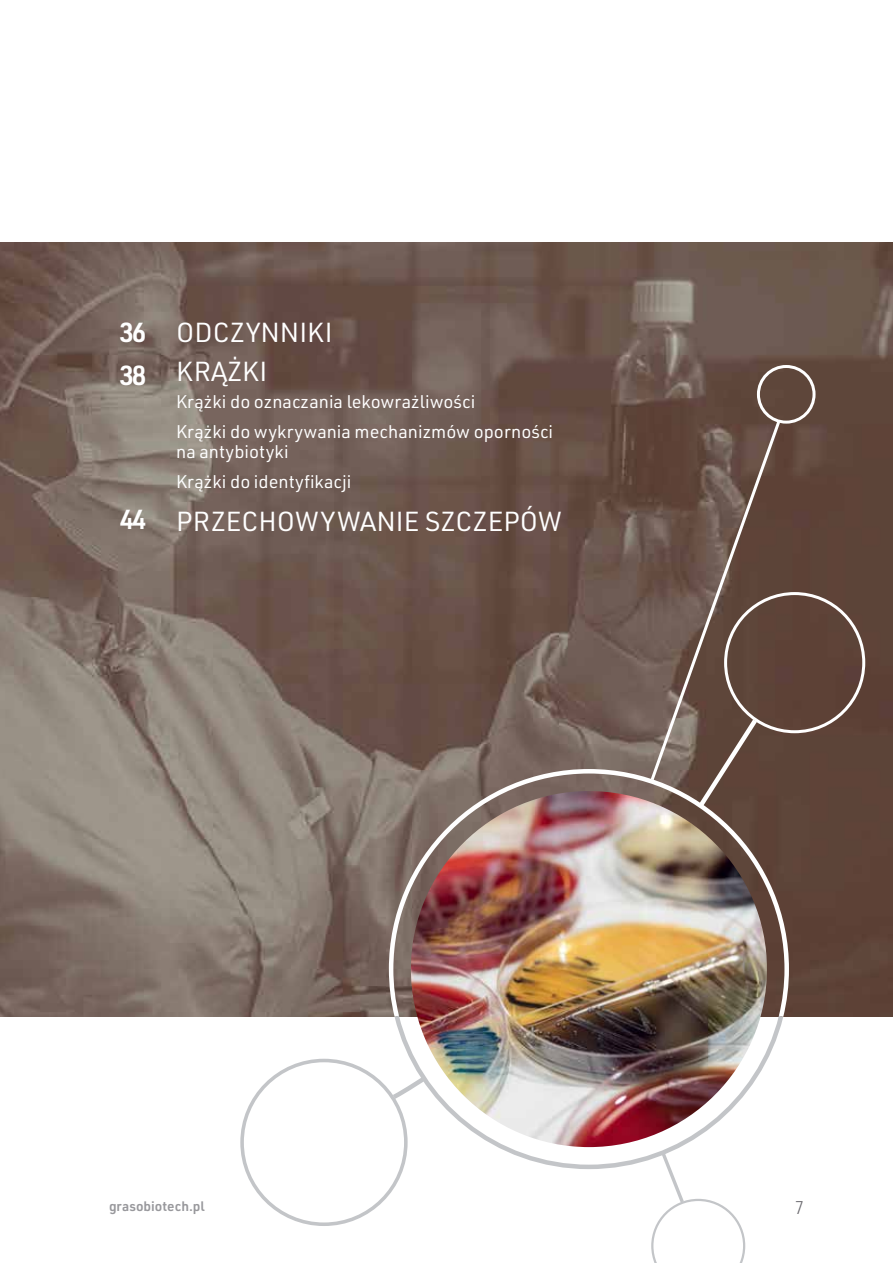
<style>
.page{position:relative;width:893px;height:1263px;background:#fff}
.page>*{position:absolute;margin:0;border:0;box-sizing:border-box;transform-origin:0 0}
.t1{font:27px/39px "URWDIN";color:#fff}
.t2{font:600 27px/43px "URWDIN";color:#fff}
.t3{font:18px/30px "URWDIN";color:#fff}
.t4{font:300 18px "URWDIN";color:#68676c}
.t5{font:600 13.5px "URWDIN";color:#98989c}
</style>
<div class="page">
<img style="left:0;top:242px;width:893px;height:774px">
<img style="left:387px;top:767px;width:404px;height:250px">
<img style="left:391px;top:1011px;width:395px;height:160px">
<div style="left:240px;top:1059px;width:168px;height:167px;border:4px solid #c3c5c8;border-radius:50%"></div>
<div style="left:757px;top:365px;width:58px;height:59px;border:3px solid #fff;border-radius:50%"></div>
<svg style="left:695px;top:783px;width:66px;height:28px;background:#6d564c"></svg>
<svg style="left:648px;top:418px;width:134px;height:365px;background:#6c564c"></svg>
<svg style="left:651px;top:1148px;width:94px;height:115px"></svg>
<svg style="left:388px;top:1074px;width:41px;height:29px"></svg>
<h1 class="t2" style="left:119px;top:310px;width:28px">36<br>38</h1>
<h1 class="t2" style="left:119px;top:497px;width:28px">44</h1>
<h1 class="t1" style="left:176px;top:312px;width:158px">ODCZYNNIKI<br>KRĄŻKI</h1>
<p class="t3" style="left:176px;top:386px;width:379px">Krążki do oznaczania lekowrażliwości<br>Krążki do wykrywania mechanizmów oporności</p>
<p class="t3" style="left:176px;top:435px;width:177px">na antybiotyki<br>Krążki do identyfikacji</p>
<h1 class="t1" style="left:176px;top:501px;width:387px">PRZECHOWYWANIE SZCZEPÓW</h1>
<p class="t5" style="left:109px;top:1197px;width:97px">grasobiotech.pl</p>
<p class="t4" style="left:795px;top:1195px;width:11px">7</p>
</div>
